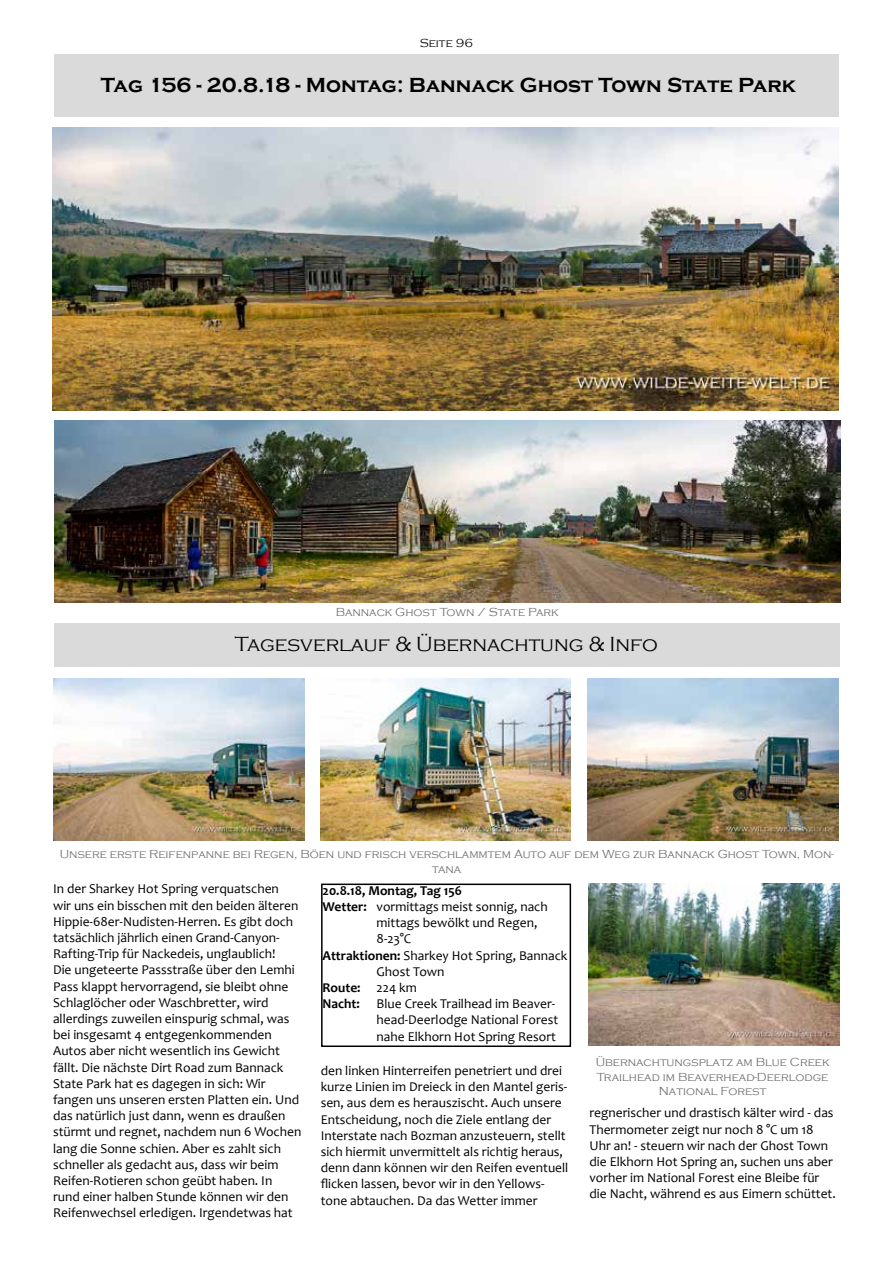
<style>
.page{position:relative;width:893px;height:1263px;background:#fff}
.page>*{position:absolute;margin:0;border:0;box-sizing:border-box;transform-origin:0 0}
.t1{font:700 21px "Copperplate Gothic";color:#000}
.t2{font:300 21px "Copperplate Gothic";color:#000}
.t3{font:13.5px/16.2px "Candara";color:#000}
.t4{font:700 13.5px "Candara";color:#000}
.t5{font:300 12px/14.4px "Copperplate Gothic";color:#706f6f;text-align:center}
.t6{font:300 12px "Copperplate Gothic";color:#000}
.s1{font-weight:700}
.s2{font-weight:400}
</style>
<div class="page">
<img style="left:589px;top:883px;width:251px;height:163px">
<img style="left:53px;top:127px;width:786px;height:283px">
<img style="left:321px;top:678px;width:249px;height:162px">
<img style="left:588px;top:678px;width:251px;height:162px">
<img style="left:53px;top:678px;width:251px;height:162px">
<div style="left:54px;top:55px;width:785px;height:62px;background:#dadada"></div>
<div style="left:321px;top:883px;width:250px;height:164px;border:2px solid #000"></div>
<div style="left:54px;top:623px;width:785px;height:43px;background:#dadada"></div>
<img style="left:54px;top:421px;width:786px;height:182px">
<p class="t6" style="left:420px;top:36px;width:55px">Seite 96</p>
<h1 class="t1" style="left:101px;top:73px;width:697px">Tag 156 - 20.8.18 - Montag: Bannack Ghost Town State Park</h1>
<p class="t5" style="left:336px;top:605px;width:224px">Bannack Ghost Town / State Park</p>
<h1 class="t2" style="left:235px;top:632px;width:424px">Tagesverlauf &amp; Übernachtung &amp; Info</h1>
<p class="t5" style="left:60px;top:847px;width:776px">Unsere erste Reifenpanne bei Regen, Böen und frisch verschlammtem Auto auf dem Weg zur Bannack Ghost Town, Mon&shy;tana</p>
<p class="t3" style="left:53px;top:881px;width:250px">In der Sharkey Hot Spring verquatschen<br>wir uns ein bisschen mit den beiden älteren Hippie-68er-Nudisten-Herren. Es gibt doch tatsächlich jährlich einen Grand-Canyon-Rafting-Trip für Nackedeis, unglaublich!<br>Die ungeteerte Passstraße über den Lemhi Pass klappt hervorragend, sie bleibt ohne Schlaglöcher oder Waschbretter, wird allerdings zuweilen einspurig schmal, was bei insgesamt 4 entgegenkommenden Autos aber nicht wesentlich ins Gewicht fällt. Die nächste Dirt Road zum Bannack State Park hat es dagegen in sich: Wir fangen uns unseren ersten Platten ein. Und das natürlich just dann, wenn es draußen stürmt und regnet, nachdem nun 6 Wochen lang die Sonne schien. Aber es zahlt sich schneller als gedacht aus, dass wir beim Reifen-Rotieren schon geübt haben. In rund einer halben Stunde können wir den Reifenwechsel erledigen. Irgendetwas hat</p>
<p class="t4" style="left:323px;top:882px;width:141px">20.8.18, Montag, Tag 156</p>
<p class="t3" style="left:323px;top:898px;width:227px"><span class="s1">Wetter:</span> vormittags meist sonnig, nach</p>
<p class="t3" style="left:377px;top:915px;width:162px">mittags bewölkt und Regen,</p>
<p class="t3" style="left:377px;top:931px;width:36px">8-23°C</p>
<p class="t3" style="left:323px;top:947px;width:246px"><span class="s1">Attraktionen:</span> Sharkey Hot Spring, Bannack</p>
<p class="t3" style="left:377px;top:963px;width:69px">Ghost Town</p>
<p class="t4" style="left:323px;top:979px;width:96px">Route: <span class="s2">224 km</span></p>
<p class="t3" style="left:323px;top:996px;width:234px"><span class="s1">Nacht:</span> Blue Creek Trailhead im Beaver-</p>
<p class="t3" style="left:377px;top:1012px;width:183px">head-Deerlodge National Forest</p>
<p class="t3" style="left:377px;top:1028px;width:181px">nahe Elkhorn Hot Spring Resort</p>
<p class="t3" style="left:321px;top:1062px;width:249px">den linken Hinterreifen penetriert und drei kurze Linien im Dreieck in den Mantel geris&shy;sen, aus dem es herauszischt. Auch unsere Entscheidung, noch die Ziele entlang der Interstate nach Bozman anzusteuern, stellt sich hiermit unvermittelt als richtig heraus, denn dann können wir den Reifen eventuell flicken lassen, bevor wir in den Yellows&shy;tone abtauchen. Da das Wetter immer</p>
<p class="t5" style="left:596px;top:1055px;width:235px">Übernachtungsplatz am Blue Creek<br>Trailhead im Beaverhead-Deerlodge<br>National Forest</p>
<p class="t3" style="left:589px;top:1105px;width:248px">regnerischer und drastisch kälter wird - das Thermometer zeigt nur noch 8 °C um 18<br>Uhr an! - steuern wir nach der Ghost Town die Elkhorn Hot Spring an, suchen uns aber vorher im National Forest eine Bleibe für die Nacht, während es aus Eimern schüttet.</p>
</div>
